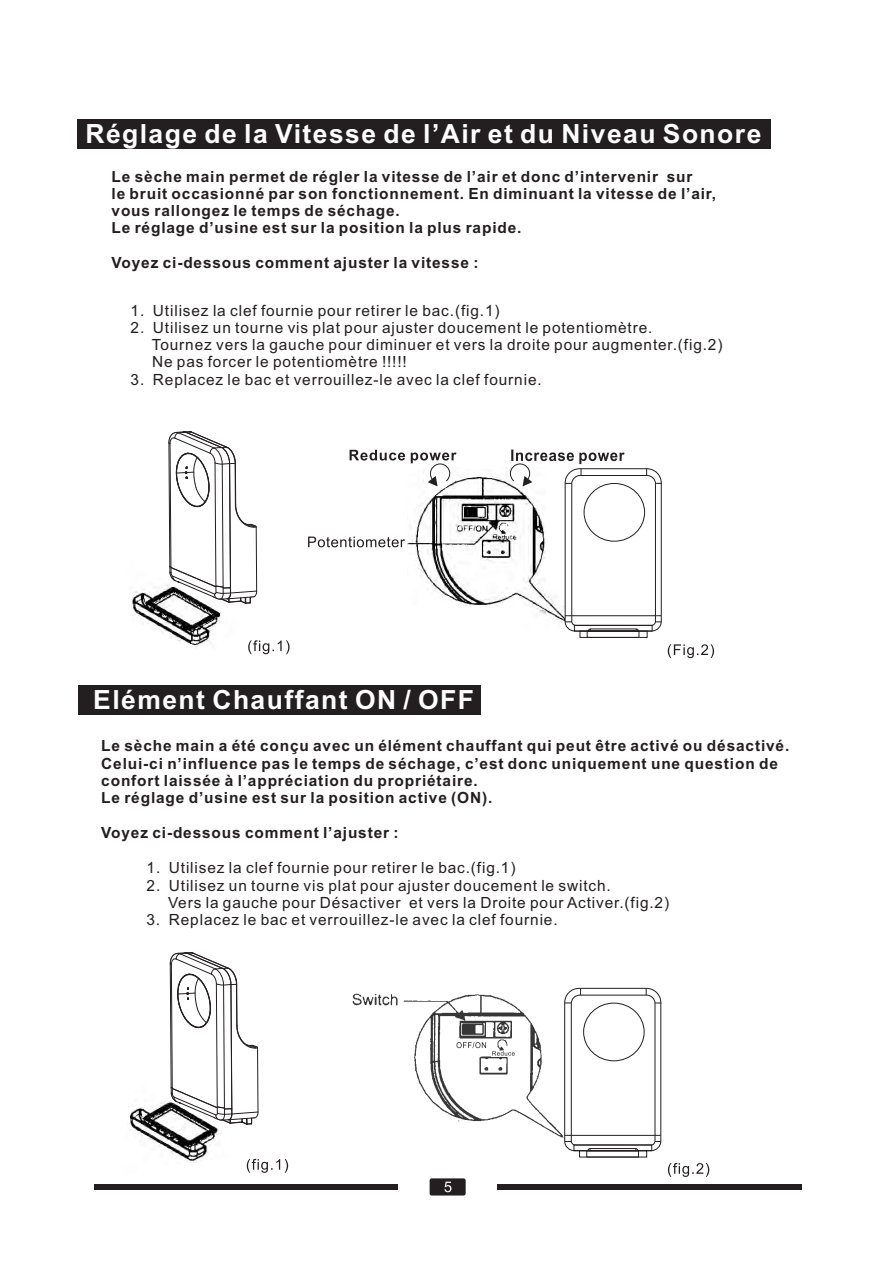
<style>
.page{position:relative;width:893px;height:1263px;background:#fff}
.page>*{position:absolute;margin:0;border:0;box-sizing:border-box;transform-origin:0 0}
.t1{font:700 26.4px "Arial";letter-spacing:.055em;color:#fff}
.t2{font:700 15.45px/17.2px "Arial";letter-spacing:.055em;color:#231f20}
.t3{font:15.45px/17.2px "Arial";letter-spacing:.055em;color:#231f20}
</style>
<div class="page">
<img style="left:140px;top:1133px;width:80px;height:29px">
<img style="left:353px;top:993px;width:211px;height:145px">
<img style="left:407px;top:467px;width:103px;height:139px">
<img style="left:135px;top:612px;width:87px;height:36px">
<div style="left:77px;top:119px;width:694px;height:29px;background:#231f20"></div>
<div style="left:424px;top:462px;width:28px;height:28px;background:#fff;border-radius:50%"></div>
<svg style="left:350px;top:450px;width:106px;height:36px"></svg>
<svg style="left:508px;top:462px;width:27px;height:26px"></svg>
<svg style="left:308px;top:537px;width:97px;height:10px"></svg>
<svg style="left:248px;top:640px;width:42px;height:14px"></svg>
<svg style="left:668px;top:644px;width:46px;height:14px"></svg>
<div style="left:78px;top:685px;width:403px;height:30px;background:#231f20"></div>
<div style="left:94px;top:1184px;width:304px;height:6px;background:#231f20"></div>
<div style="left:497px;top:1184px;width:304px;height:6px;background:#231f20"></div>
<div style="left:430px;top:1178px;width:36px;height:17px;background:#231f20;border-radius:2px"></div>
<svg style="left:444px;top:1181px;width:7px;height:11px"></svg>
<svg style="left:247px;top:1159px;width:41px;height:14px"></svg>
<svg style="left:668px;top:1163px;width:41px;height:14px"></svg>
<svg style="left:131px;top:431px;width:127px;height:181px"></svg>
<div style="left:580px;top:631px;width:68px;height:7px;border:1px solid #231f20"></div>
<div style="left:587px;top:631px;width:52px;height:7px;border:1px solid #231f20"></div>
<svg style="left:510px;top:450px;width:152px;height:182px"></svg>
<svg style="left:129px;top:952px;width:130px;height:181px"></svg>
<svg style="left:564px;top:987px;width:98px;height:164px"></svg>
<div style="left:364px;top:1019px;width:43px;height:12px;background:#fff"></div>
<div style="left:454px;top:1041px;width:33px;height:8px;background:#fff"></div>
<svg style="left:456px;top:1042px;width:30px;height:6px"></svg>
<div style="left:491px;top:1051px;width:26px;height:5px;background:#fff"></div>
<svg style="left:492px;top:1051px;width:23px;height:5px"></svg>
<h1 class="t1" style="left:85px;top:124px;width:677px">Réglage de la Vitesse de l’Air et du Niveau Sonore</h1>
<p class="t2" style="left:112px;top:169px;width:606px">Le sèche main permet de régler la vitesse de l’air et donc d’intervenir sur<br>le bruit occasionné par son fonctionnement. En diminuant la vitesse de l’air, vous rallongez le temps de séchage.<br>Le réglage d’usine est sur la position la plus rapide.</p>
<p class="t2" style="left:112px;top:255px;width:368px">Voyez ci-dessous comment ajuster la vitesse :</p>
<p class="t3" style="left:131px;top:303px;width:370px">1. Utilisez la clef fournie pour retirer le bac.(fig.1)</p>
<p class="t3" style="left:152px;top:320px;width:572px;text-indent:-21px">2. Utilisez un tourne vis plat pour ajuster doucement le potentiomètre.<br>Tournez vers la gauche pour diminuer et vers la droite pour augmenter.(fig.2)<br>Ne pas forcer le potentiomètre !!!!!</p>
<p class="t3" style="left:131px;top:372px;width:413px">3. Replacez le bac et verrouillez-le avec la clef fournie.</p>
<h1 class="t1" style="left:93px;top:689px;width:382px">Elément Chauffant ON / OFF</h1>
<p class="t2" style="left:101px;top:739px;width:690px">Le sèche main a été conçu avec un élément chauffant qui peut être activé ou désactivé.<br>Celui-ci n’influence pas le temps de séchage, c’est donc uniquement une question de confort laissée à l’appréciation du propriétaire.<br>Le réglage d’usine est sur la position active (ON).</p>
<p class="t2" style="left:101px;top:825px;width:299px">Voyez ci-dessous comment l’ajuster :</p>
<p class="t3" style="left:147px;top:861px;width:370px">1. Utilisez la clef fournie pour retirer le bac.(fig.1)</p>
<p class="t3" style="left:168px;top:878px;width:503px;text-indent:-21px">2. Utilisez un tourne vis plat pour ajuster doucement le switch.<br>Vers la gauche pour Désactiver et vers la Droite pour Activer.(fig.2)</p>
<p class="t3" style="left:147px;top:912px;width:413px">3. Replacez le bac et verrouillez-le avec la clef fournie.</p>
</div>
